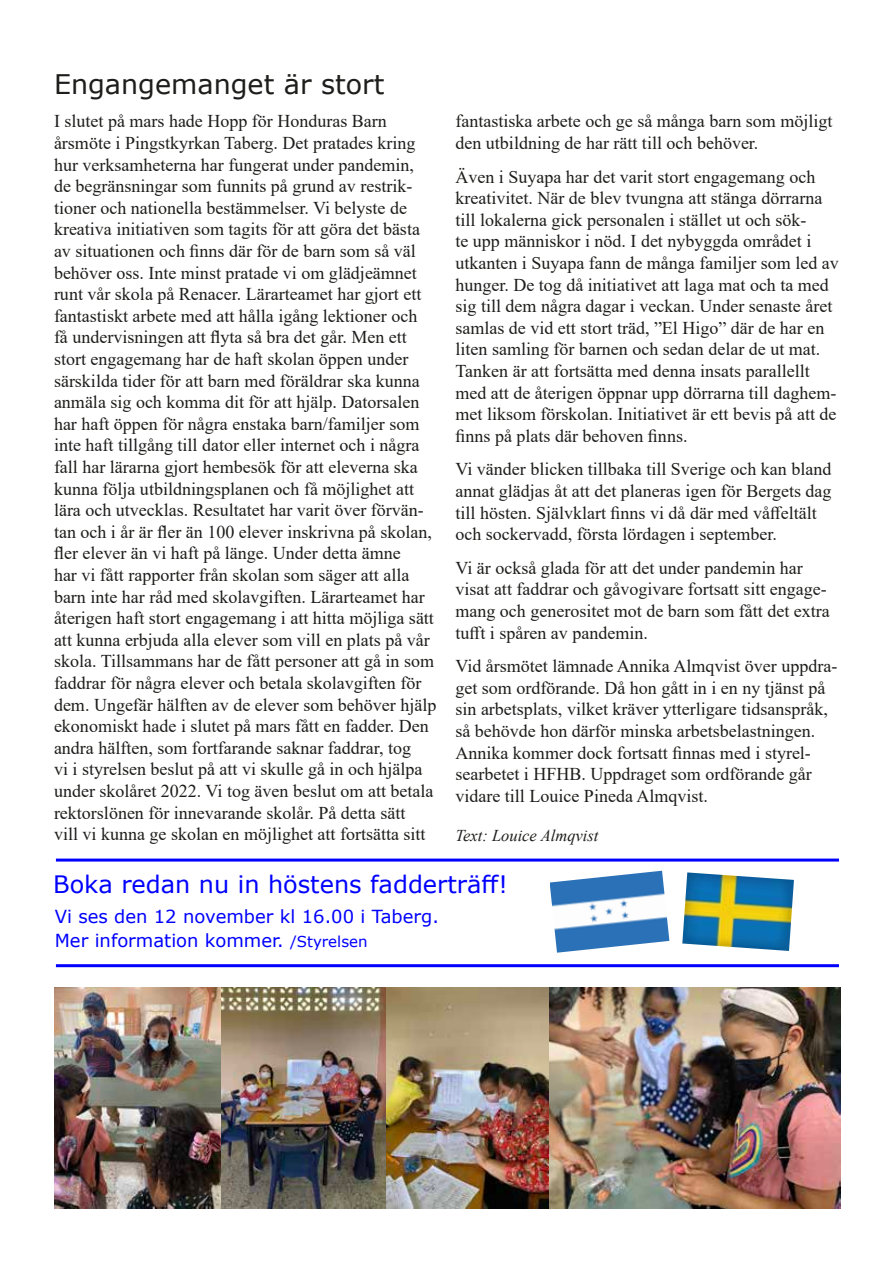
<style>
.page{position:relative;width:893px;height:1263px;background:#fff}
.page>*{position:absolute;margin:0;border:0;box-sizing:border-box;transform-origin:0 0}
.t1{font:27px "Verdana";color:#1d1d1b}
.t2{font:24px "Verdana";color:#00f}
.t3{font:18px/21.6px "Times New Roman";color:#1d1d1b}
.t4{font:18px/24px "Verdana";color:#00f}
.t5{font:italic 16.5px "Times New Roman";color:#1d1d1b}
.s1{font-size:15px}
</style>
<div class="page">
<hr style="left:56px;top:858px;width:783px;height:3px;background:#00f">
<hr style="left:56px;top:964px;width:783px;height:3px;background:#00f">
<img style="left:55px;top:988px;width:785px;height:221px">
<img style="left:550px;top:871px;width:119px;height:82px">
<img style="left:682px;top:872px;width:112px;height:79px">
<h1 class="t1" style="left:54px;top:66px;width:332px">Engangemanget är stort</h1>
<p class="t3" style="left:54px;top:110px;width:384px">I slutet på mars hade Hopp för Honduras Barn årsmöte i Pingstkyrkan Taberg. Det pratades kring hur verksamheterna har fungerat under pandemin,<br>de begränsningar som funnits på grund av restrik&shy;tioner och nationella bestämmelser. Vi belyste de kreativa initiativen som tagits för att göra det bästa av situationen och finns där för de barn som så väl behöver oss. Inte minst pratade vi om glädjeämnet runt vår skola på Renacer. Lärarteamet har gjort ett fantastiskt arbete med att hålla igång lektioner och<br>få undervisningen att flyta så bra det går. Men ett stort engagemang har de haft skolan öppen under särskilda tider för att barn med föräldrar ska kunna anmäla sig och komma dit för att hjälp. Datorsalen har haft öppen för några enstaka barn/familjer som inte haft tillgång till dator eller internet och i några fall har lärarna gjort hembesök för att eleverna ska kunna följa utbildningsplanen och få möjlighet att lära och utvecklas. Resultatet har varit över förvän&shy;tan och i år är fler än 100 elever inskrivna på skolan, fler elever än vi haft på länge. Under detta ämne<br>har vi fått rapporter från skolan som säger att alla barn inte har råd med skolavgiften. Lärarteamet har återigen haft stort engagemang i att hitta möjliga sätt att kunna erbjuda alla elever som vill en plats på vår skola. Tillsammans har de fått personer att gå in som faddrar för några elever och betala skolavgiften för dem. Ungefär hälften av de elever som behöver hjälp ekonomiskt hade i slutet på mars fått en fadder. Den andra hälften, som fortfarande saknar faddrar, tog<br>vi i styrelsen beslut på att vi skulle gå in och hjälpa under skolåret 2022. Vi tog även beslut om att betala rektorslönen för innevarande skolår. På detta sätt<br>vill vi kunna ge skolan en möjlighet att fortsätta sitt</p>
<p class="t3" style="left:455px;top:110px;width:378px">fantastiska arbete och ge så många barn som möjligt den utbildning de har rätt till och behöver.</p>
<p class="t3" style="left:455px;top:165px;width:385px">Även i Suyapa har det varit stort engagemang och kreativitet. När de blev tvungna att stänga dörrarna till lokalerna gick personalen i stället ut och sök-<br>te upp människor i nöd. I det nybyggda området i utkanten i Suyapa fann de många familjer som led av hunger. De tog då initiativet att laga mat och ta med sig till dem några dagar i veckan. Under senaste året samlas de vid ett stort träd, ”El Higo” där de har en liten samling för barnen och sedan delar de ut mat.<br>Tanken är att fortsätta med denna insats parallellt med att de återigen öppnar upp dörrarna till daghem&shy;met liksom förskolan. Initiativet är ett bevis på att de finns på plats där behoven finns.</p>
<p class="t3" style="left:455px;top:458px;width:378px">Vi vänder blicken tillbaka till Sverige och kan bland annat glädjas åt att det planeras igen för Bergets dag till hösten. Självklart finns vi då där med våffeltält och sockervadd, första lördagen i september.</p>
<p class="t3" style="left:455px;top:556px;width:376px">Vi är också glada för att det under pandemin har visat att faddrar och gåvogivare fortsatt sitt engage&shy;mang och generositet mot de barn som fått det extra tufft i spåren av pandemin.</p>
<p class="t3" style="left:455px;top:655px;width:383px">Vid årsmötet lämnade Annika Almqvist över uppdra&shy;get som ordförande. Då hon gått in i en ny tjänst på sin arbetsplats, vilket kräver ytterligare tidsanspråk, så behövde hon därför minska arbetsbelastningen.<br>Annika kommer dock fortsatt finnas med i styrel&shy;searbetet i HFHB. Uppdraget som ordförande går vidare till Louice Pineda Almqvist.</p>
<p class="t5" style="left:455px;top:824px;width:145px">Text: Louice Almqvist</p>
<h2 class="t2" style="left:53px;top:868px;width:456px">Boka redan nu in höstens fadderträff!</h2>
<p class="t4" style="left:55px;top:904px;width:386px">Vi ses den 12 november kl 16.00 i Taberg.<br>Mer information kommer. <span class="s1">/Styrelsen</span></p>
</div>
